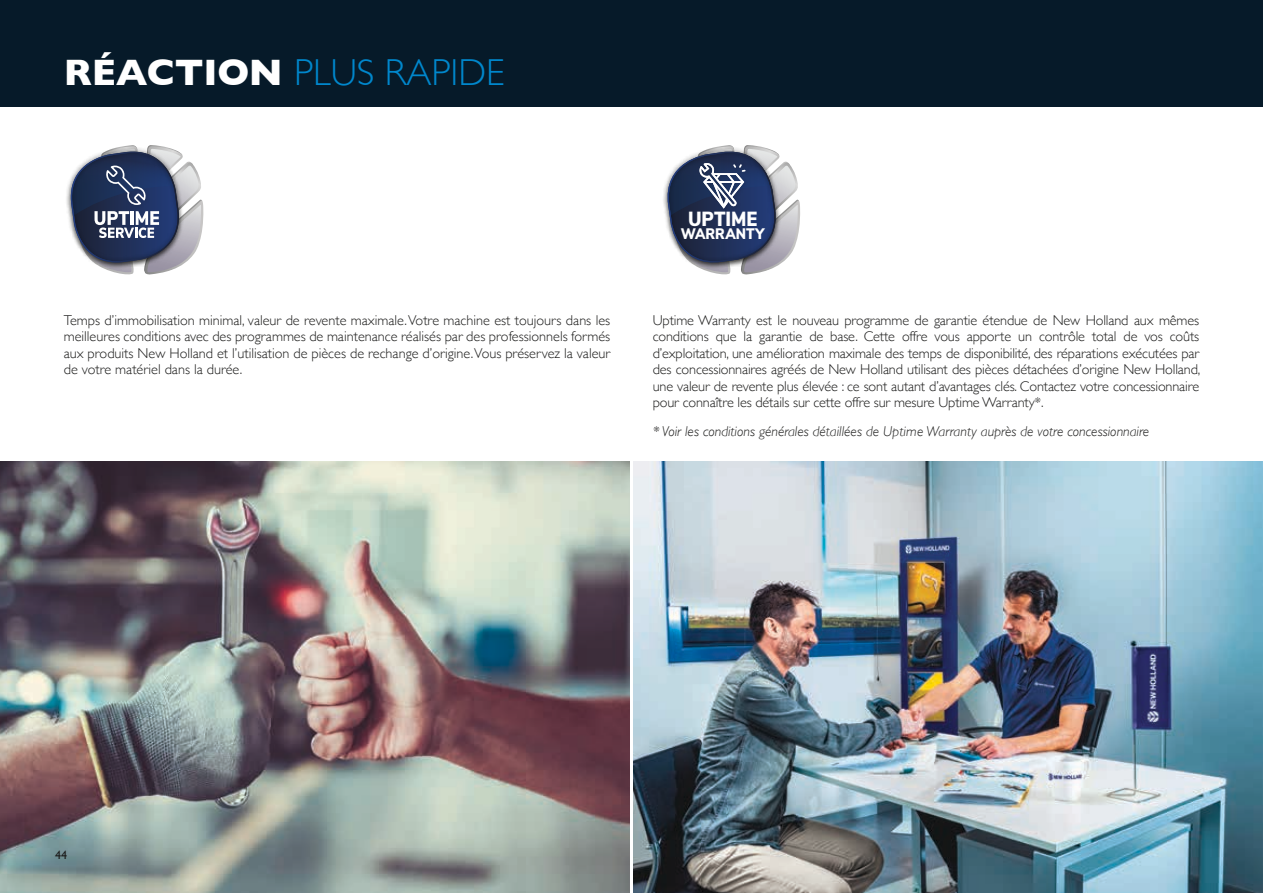
<style>
.page{position:relative;width:1263px;height:893px;background:#fff}
.page>*{position:absolute;margin:0;border:0;box-sizing:border-box;transform-origin:0 0}
.t1{font:300 37.5px "Gill Sans";color:#0087cc}
.t2{font:900 20.4px "Nunito Sans";color:#fff;scale:.89 1}
.t3{font:900 15.15px "Nunito Sans";letter-spacing:.01em;color:#fff;scale:.89 1}
.t4{font:300 14.25px/16.5px "Gill Sans";letter-spacing:-.01em;color:#1c1c1b;text-align:justify}
.t5{font:italic 300 14.25px "Gill Sans";color:#1c1c1b}
.t6{font:12px "Gill Sans";color:#1c1c1b}
.s1{font-weight:700;color:#fff}
</style>
<div class="page">
<div style="left:0;top:0;width:1263px;height:106px;background:#061a29"></div>
<svg style="left:66px;top:145px;width:138px;height:130px"></svg>
<svg style="left:663px;top:145px;width:137px;height:130px"></svg>
<img style="left:0;top:461px;width:629px;height:432px">
<img style="left:634px;top:461px;width:629px;height:432px">
<h1 class="t1" style="left:64px;top:43px;width:442px"><span class="s1">RÉACTION</span> PLUS RAPIDE</h1>
<h2 class="t2" style="left:688px;top:204px;width:79px">UPTIME</h2>
<p class="t3" style="left:681px;top:223px;width:95px">WARRANTY</p>
<p class="t4" style="left:64px;top:311px;width:548px">Temps d’immobilisation minimal, valeur de revente maximale. Votre machine est toujours dans les meilleures conditions avec des programmes de maintenance réalisés par des professionnels formés aux produits New Holland et l’utilisation de pièces de rechange d’origine.Vous préservez la valeur de votre matériel dans la durée.</p>
<p class="t4" style="left:653px;top:311px;width:549px">Uptime Warranty est le nouveau programme de garantie étendue de New Holland aux mêmes conditions que la garantie de base. Cette offre vous apporte un contrôle total de vos coûts d’exploitation, une amélioration maximale des temps de disponibilité, des réparations exécutées par des concessionnaires agréés de New Holland utilisant des pièces détachées d’origine New Holland, une valeur de revente plus élevée : ce sont autant d’avantages clés. Contactez votre concessionnaire pour connaître les détails sur cette offre sur mesure Uptime Warranty*.</p>
<p class="t5" style="left:653px;top:423px;width:498px">* Voir les conditions générales détaillées de Uptime Warranty auprès de votre concessionnaire</p>
<p class="t6" style="left:55px;top:848px;width:13px">44</p>
</div>
